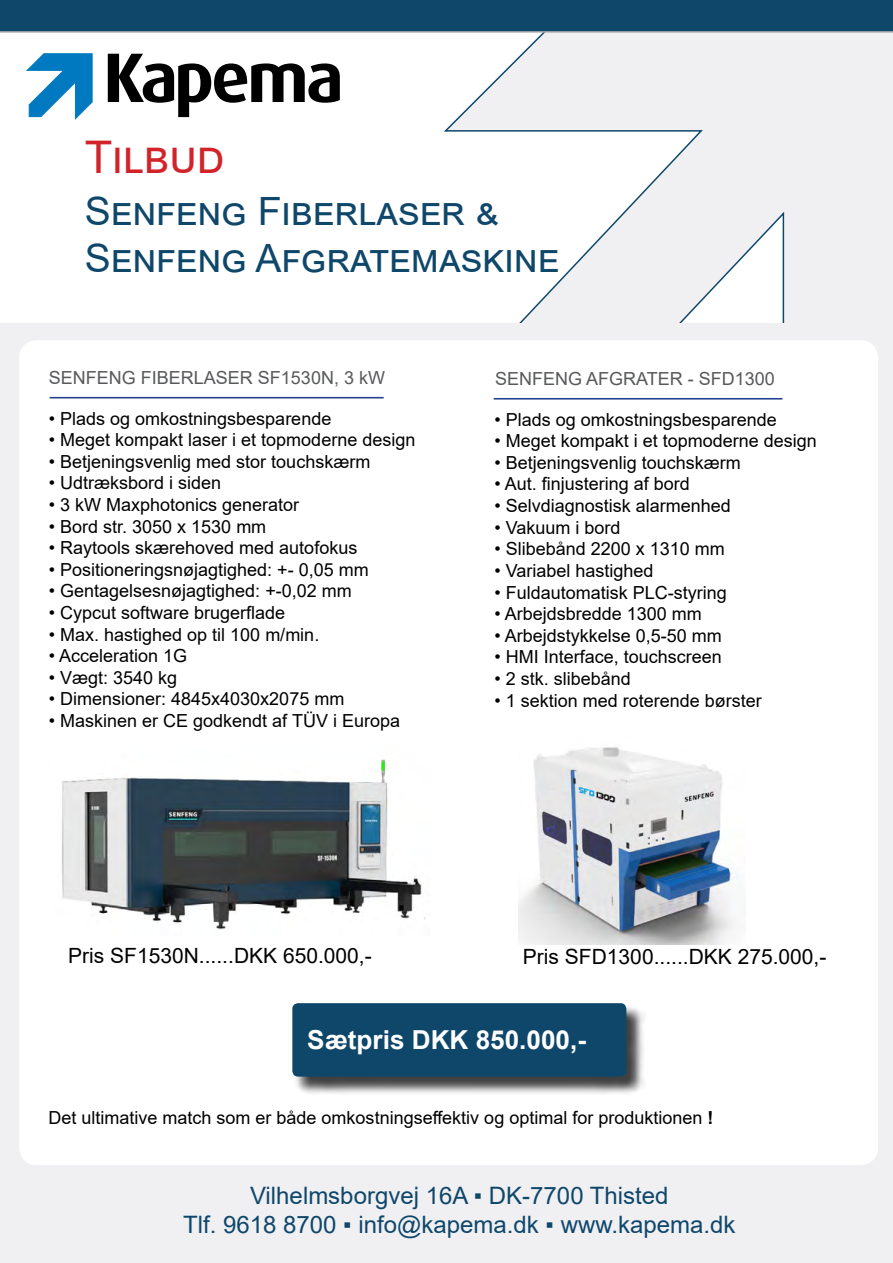
<style>
.page{position:relative;width:893px;height:1263px;background:#fff}
.page>*{position:absolute;margin:0;border:0;box-sizing:border-box;transform-origin:0 0}
.t1{font:45px "Arial";color:#d2232a}
.t2{font:39px/46.8px "Arial";color:#0f476b}
.t3{font:700 26.1px "Arial";color:#fff}
.t4{font:24px/28.8px "Arial";color:#0f476b;text-align:center}
.t5{font:21px "Arial";color:#000}
.t6{font:18px "Arial";color:#000}
.t7{font:18px "Arial";color:#58595b}
.s1{font-weight:700}
</style>
<div class="page">
<svg style="left:444px;top:33px;width:449px;height:290px"></svg>
<div style="left:0;top:323px;width:893px;height:940px;background:#f0f0f2"></div>
<div style="left:0;top:0;width:893px;height:33px;background:#0f476b"></div>
<div style="left:19px;top:340px;width:859px;height:825px;background:#fff;border-radius:18px"></div>
<svg style="left:108px;top:54px;width:232px;height:63px"></svg>
<svg style="left:26px;top:53px;width:67px;height:67px"></svg>
<hr style="left:50px;top:397px;width:334px;height:1px;background:#25408f">
<hr style="left:494px;top:398px;width:288px;height:2px;background:#25408f">
<div style="left:294px;top:1005px;width:351px;height:91px;background:#000;opacity:.75"></div>
<div style="left:292px;top:1003px;width:334px;height:74px;background:#0f476b;border-radius:6px"></div>
<img style="left:62px;top:759px;width:363px;height:171px">
<img style="left:518px;top:747px;width:222px;height:197px">
<h1 class="t1" style="left:85px;top:126px;width:141px">Tilbud</h1>
<h2 class="t2" style="left:85px;top:187px;width:476px">Senfeng Fiberlaser &amp;<br>Senfeng Afgratemaskine</h2>
<p class="t7" style="left:49px;top:365px;width:338px">SENFENG FIBERLASER SF1530N, 3 kW</p>
<p class="t7" style="left:495px;top:366px;width:281px">SENFENG AFGRATER - SFD1300</p>
<p class="t6" style="left:49px;top:406px;width:284px">• Plads og omkostningsbesparende</p>
<p class="t6" style="left:49px;top:427px;width:368px">• Meget kompakt laser i et topmoderne design</p>
<p class="t6" style="left:49px;top:449px;width:323px">• Betjeningsvenlig med stor touchskærm</p>
<p class="t6" style="left:49px;top:471px;width:174px">• Udtræksbord i siden</p>
<p class="t6" style="left:49px;top:492px;width:252px">• 3 kW Maxphotonics generator</p>
<p class="t6" style="left:49px;top:514px;width:219px">• Bord str. 3050 x 1530 mm</p>
<p class="t6" style="left:49px;top:535px;width:310px">• Raytools skærehoved med autofokus</p>
<p class="t6" style="left:49px;top:557px;width:321px">• Positioneringsnøjagtighed: +- 0,05 mm</p>
<p class="t6" style="left:49px;top:579px;width:304px">• Gentagelsesnøjagtighed: +-0,02 mm</p>
<p class="t6" style="left:49px;top:600px;width:238px">• Cypcut software brugerflade</p>
<p class="t6" style="left:49px;top:622px;width:272px">• Max. hastighed op til 100 m/min.</p>
<p class="t6" style="left:49px;top:643px;width:140px">• Acceleration 1G</p>
<p class="t6" style="left:49px;top:665px;width:130px">• Vægt: 3540 kg</p>
<p class="t6" style="left:49px;top:687px;width:297px">• Dimensioner: 4845x4030x2075 mm</p>
<p class="t6" style="left:49px;top:708px;width:353px">• Maskinen er CE godkendt af TÜV i Europa</p>
<p class="t6" style="left:494px;top:407px;width:284px">• Plads og omkostningsbesparende</p>
<p class="t6" style="left:494px;top:429px;width:324px">• Meget kompakt i et topmoderne design</p>
<p class="t6" style="left:494px;top:450px;width:248px">• Betjeningsvenlig touchskærm</p>
<p class="t6" style="left:494px;top:472px;width:197px">• Aut. finjustering af bord</p>
<p class="t6" style="left:494px;top:493px;width:238px">• Selvdiagnostisk alarmenhed</p>
<p class="t6" style="left:494px;top:515px;width:128px">• Vakuum i bord</p>
<p class="t6" style="left:494px;top:537px;width:232px">• Slibebånd 2200 x 1310 mm</p>
<p class="t6" style="left:494px;top:558px;width:161px">• Variabel hastighed</p>
<p class="t6" style="left:494px;top:580px;width:234px">• Fuldautomatisk PLC-styring</p>
<p class="t6" style="left:494px;top:601px;width:209px">• Arbejdsbredde 1300 mm</p>
<p class="t6" style="left:494px;top:623px;width:229px">• Arbejdstykkelse 0,5-50 mm</p>
<p class="t6" style="left:494px;top:645px;width:229px">• HMI Interface, touchscreen</p>
<p class="t6" style="left:494px;top:666px;width:138px">• 2 stk. slibebånd</p>
<p class="t6" style="left:494px;top:688px;width:269px">• 1 sektion med roterende børster</p>
<p class="t5" style="left:68px;top:941px;width:305px">Pris SF1530N......DKK 650.000,-</p>
<p class="t5" style="left:523px;top:943px;width:305px">Pris SFD1300......DKK 275.000,-</p>
<h3 class="t3" style="left:307px;top:1022px;width:280px">Sætpris DKK 850.000,-</h3>
<p class="t6" style="left:49px;top:1105px;width:666px">Det ultimative match som er både omkostningseffektiv og optimal for produktionen <span class="s1">!</span></p>
<h3 class="t4" style="left:183px;top:1181px;width:554px">Vilhelmsborgvej 16A ▪ DK-7700 Thisted<br>Tlf. 9618 8700 ▪ info@kapema.dk ▪ www.kapema.dk</h3>
</div>
